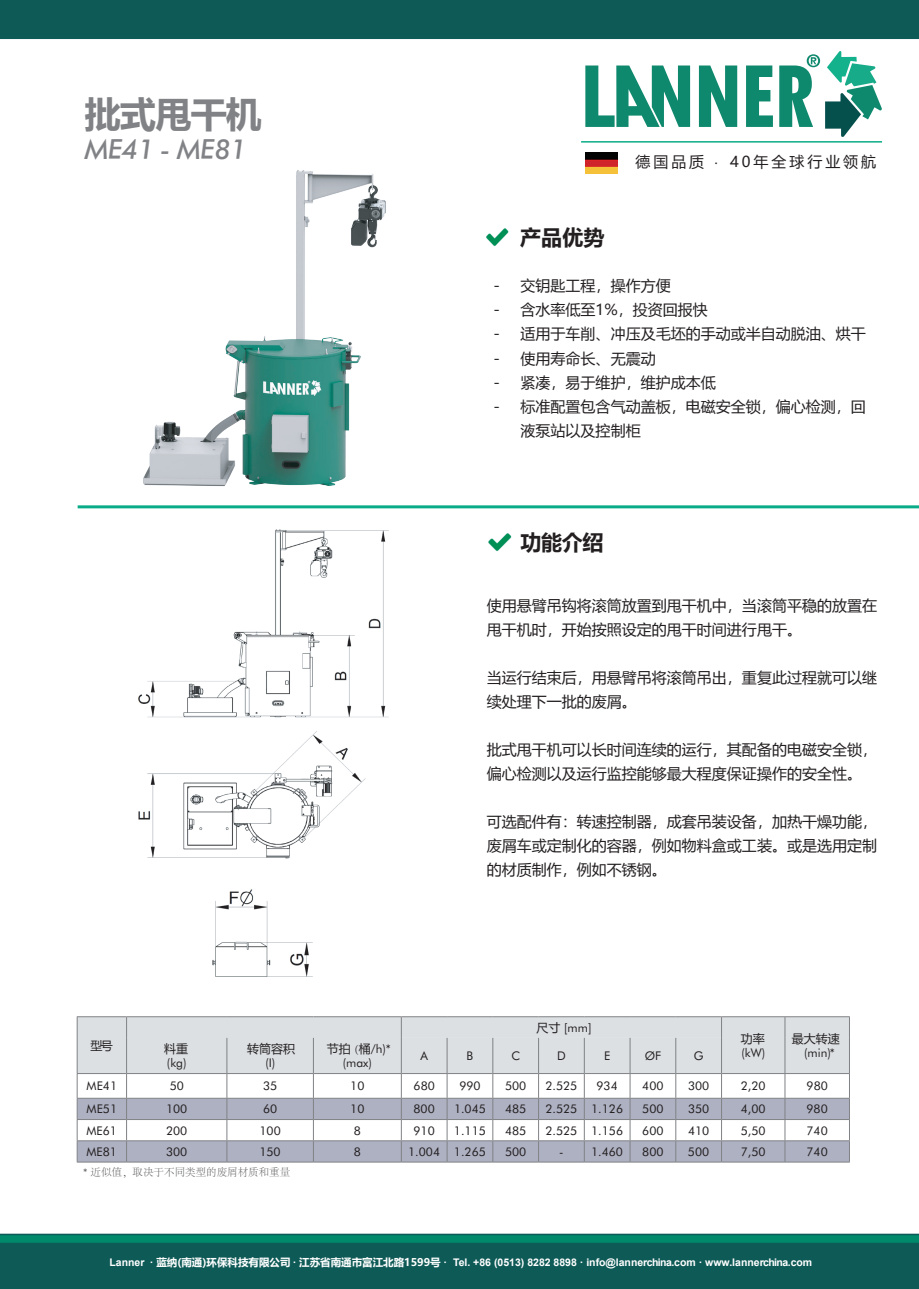
<style>
.page{position:relative;width:919px;height:1289px;background:#fff}
.page>*{position:absolute;margin:0;border:0;box-sizing:border-box;transform-origin:0 0}
.t1{font:700 36px "Microsoft Ya Hei UI";letter-spacing:-.02em;color:#808285}
.t2{font:italic 500 27px "Futura BT";letter-spacing:-.02em;color:#808285}
.t3{font:700 21px "Microsoft Ya Hei UI";letter-spacing:-.01em;color:#231f20}
.t4{font:15px/24px "Microsoft Ya Hei UI";color:#231f20}
.t5{font:15px "Microsoft Ya Hei UI";letter-spacing:.2em;color:#231f20}
.t6{font:12px/14.4px "Futura BT";color:#231f20;text-align:center}
.t7{font:12px "Microsoft Ya Hei UI";color:#231f20}
.t8{font:700 10.5px "Arial";color:#fff}
.t9{font:300 10.5px "Adobe Song Std";color:#57585a}
.s1{font-family:"Arial";font-weight:700;font-size:10.5px}
.s2{font-family:"Microsoft Ya Hei UI"}
.s3{font-family:"Adobe Song Std";font-weight:300}
.s4{font-family:"Futura BT";font-weight:400}
</style>
<div class="page">
<div style="left:0;top:0;width:918px;height:39px;background:#0e5a57"></div>
<div style="left:0;top:1244px;width:918px;height:44px;background:#0e5a57"></div>
<hr style="left:77px;top:1161px;width:49px;height:1px;background:#808285">
<hr style="left:126px;top:1161px;width:101px;height:1px;background:#808285">
<hr style="left:227px;top:1161px;width:86px;height:1px;background:#808285">
<hr style="left:313px;top:1161px;width:88px;height:1px;background:#808285">
<hr style="left:401px;top:1161px;width:46px;height:1px;background:#808285">
<hr style="left:447px;top:1161px;width:46px;height:1px;background:#808285">
<hr style="left:493px;top:1161px;width:45px;height:1px;background:#808285">
<hr style="left:538px;top:1161px;width:46px;height:1px;background:#808285">
<hr style="left:584px;top:1161px;width:46px;height:1px;background:#808285">
<hr style="left:630px;top:1161px;width:45px;height:1px;background:#808285">
<hr style="left:675px;top:1161px;width:46px;height:1px;background:#808285">
<hr style="left:721px;top:1161px;width:63px;height:1px;background:#808285">
<hr style="left:784px;top:1161px;width:65px;height:1px;background:#808285">
<svg style="left:77px;top:1016px;width:773px;height:145px"></svg>
<img style="left:488px;top:533px;width:24px;height:19px">
<svg style="left:0;top:1233px;width:918px;height:11px;background:#13846f"></svg>
<svg style="left:746px;top:65px;width:26px;height:62px"></svg>
<svg style="left:698px;top:65px;width:39px;height:62px"></svg>
<svg style="left:585px;top:65px;width:105px;height:62px"></svg>
<svg style="left:779px;top:51px;width:102px;height:86px"></svg>
<img style="left:77px;top:170px;width:476px;height:339px">
<hr style="left:78px;top:505px;width:840px;height:3px;background:#0aac87">
<img style="left:138px;top:529px;width:251px;height:330px">
<img style="left:212px;top:889px;width:101px;height:88px">
<hr style="left:581px;top:141px;width:301px;height:2px;background:#0aac87">
<img style="left:585px;top:152px;width:32px;height:21px">
<h1 class="t1" style="left:85px;top:88px;width:179px">批式甩干机</h1>
<h2 class="t2" style="left:85px;top:133px;width:163px">ME41 - ME81</h2>
<h3 class="t3" style="left:520px;top:222px;width:85px">产品优势</h3>
<p class="t5" style="left:635px;top:151px;width:242px">德国品质 <span class="s1">·</span> 40年全球行业领航</p>
<p class="t4" style="left:493px;top:273px;width:178px">- 交钥匙工程，操作方便</p>
<p class="t4" style="left:493px;top:297px;width:216px">- 含水率低至1%，投资回报快</p>
<p class="t4" style="left:493px;top:321px;width:373px">- 适用于车削、冲压及毛坯的手动或半自动脱油、烘干</p>
<p class="t4" style="left:493px;top:345px;width:163px">- 使用寿命长、无震动</p>
<p class="t4" style="left:493px;top:369px;width:223px">- 紧凑，易于维护，维护成本低</p>
<p class="t4" style="left:520px;top:393px;width:346px;text-indent:-27px">- 标准配置包含气动盖板，电磁安全锁，偏心检测，回液泵站以及控制柜</p>
<h3 class="t3" style="left:520px;top:527px;width:84px">功能介绍</h3>
<p class="t4" style="left:487px;top:593px;width:391px">使用悬臂吊钩将滚筒放置到甩干机中，当滚筒平稳的放置在甩干机时，开始按照设定的甩干时间进行甩干。</p>
<p class="t4" style="left:487px;top:665px;width:391px">当运行结束后，用悬臂吊将滚筒吊出，重复此过程就可以继续处理下一批的废屑。</p>
<p class="t4" style="left:487px;top:737px;width:391px">批式甩干机可以长时间连续的运行，其配备的电磁安全锁，偏心检测以及运行监控能够最大程度保证操作的安全性。</p>
<p class="t4" style="left:487px;top:809px;width:391px;text-align:justify">可选配件有：转速控制器，成套吊装设备，加热干燥功能，废屑车或定制化的容器，例如物料盒或工装。或是选用定制的材质制作，例如不锈钢。</p>
<p class="t7" style="left:90px;top:1037px;width:24px">型号</p>
<p class="t6" style="left:536px;top:1020px;width:56px"><span class="s2">尺寸</span> [mm]</p>
<p class="t7" style="left:740px;top:1030px;width:25px">功率</p>
<p class="t6" style="left:741px;top:1045px;width:25px">(kW)</p>
<p class="t7" style="left:791px;top:1030px;width:49px">最大转速</p>
<p class="t6" style="left:327px;top:1041px;width:66px"><span class="s2">节拍</span> <span class="s3">(</span><span class="s2">桶</span>/h) * (max)</p>
<p class="t6" style="left:420px;top:1048px;width:9px">A</p>
<p class="t6" style="left:466px;top:1048px;width:8px">B</p>
<p class="t6" style="left:511px;top:1048px;width:10px">C</p>
<p class="t6" style="left:557px;top:1048px;width:10px">D</p>
<p class="t6" style="left:604px;top:1048px;width:8px">E</p>
<p class="t6" style="left:644px;top:1048px;width:18px">ØF</p>
<p class="t6" style="left:693px;top:1048px;width:11px">G</p>
<p class="t7" style="left:247px;top:1040px;width:49px">转筒容积</p>
<p class="t6" style="left:265px;top:1055px;width:12px">(I)</p>
<p class="t7" style="left:164px;top:1040px;width:25px">料重</p>
<p class="t6" style="left:804px;top:1045px;width:32px">(min)*</p>
<p class="t6" style="left:167px;top:1055px;width:21px">(kg)</p>
<p class="t6" style="left:87px;top:1078px;width:32px">ME41</p>
<p class="t6" style="left:170px;top:1078px;width:16px">50</p>
<p class="t6" style="left:263px;top:1078px;width:16px">35</p>
<p class="t6" style="left:350px;top:1078px;width:16px">10</p>
<p class="t6" style="left:413px;top:1078px;width:23px">680</p>
<p class="t6" style="left:459px;top:1078px;width:23px">990</p>
<p class="t6" style="left:505px;top:1078px;width:23px">500</p>
<p class="t6" style="left:545px;top:1078px;width:33px">2.525</p>
<p class="t6" style="left:596px;top:1078px;width:23px">934</p>
<p class="t6" style="left:642px;top:1078px;width:23px">400</p>
<p class="t6" style="left:688px;top:1078px;width:23px">300</p>
<p class="t6" style="left:740px;top:1078px;width:26px">2,20</p>
<p class="t6" style="left:806px;top:1078px;width:23px">980</p>
<p class="t6" style="left:87px;top:1101px;width:32px">ME51</p>
<p class="t6" style="left:166px;top:1101px;width:23px">100</p>
<p class="t6" style="left:263px;top:1101px;width:16px">60</p>
<p class="t6" style="left:350px;top:1101px;width:16px">10</p>
<p class="t6" style="left:413px;top:1101px;width:23px">800</p>
<p class="t6" style="left:454px;top:1101px;width:33px">1.045</p>
<p class="t6" style="left:505px;top:1101px;width:23px">485</p>
<p class="t6" style="left:545px;top:1101px;width:79px">2.525 1.126</p>
<p class="t6" style="left:642px;top:1101px;width:23px">500</p>
<p class="t6" style="left:688px;top:1101px;width:23px">350</p>
<p class="t6" style="left:740px;top:1101px;width:26px">4,00</p>
<p class="t6" style="left:806px;top:1101px;width:23px">980</p>
<p class="t6" style="left:87px;top:1123px;width:32px">ME61</p>
<p class="t6" style="left:166px;top:1123px;width:23px">200</p>
<p class="t6" style="left:259px;top:1123px;width:23px">100</p>
<p class="t6" style="left:354px;top:1123px;width:9px">8</p>
<p class="t6" style="left:413px;top:1123px;width:23px">910</p>
<p class="t6" style="left:454px;top:1123px;width:33px">1.115</p>
<p class="t6" style="left:505px;top:1123px;width:23px">485</p>
<p class="t6" style="left:545px;top:1123px;width:79px">2.525 1.156</p>
<p class="t6" style="left:642px;top:1123px;width:23px">600</p>
<p class="t6" style="left:688px;top:1123px;width:23px">410</p>
<p class="t6" style="left:740px;top:1123px;width:26px">5,50</p>
<p class="t6" style="left:806px;top:1123px;width:23px">740</p>
<p class="t6" style="left:87px;top:1144px;width:32px">ME81</p>
<p class="t6" style="left:166px;top:1144px;width:23px">300</p>
<p class="t6" style="left:259px;top:1144px;width:23px">150</p>
<p class="t6" style="left:354px;top:1144px;width:9px">8</p>
<p class="t6" style="left:408px;top:1144px;width:79px">1.004 1.265</p>
<p class="t6" style="left:505px;top:1144px;width:23px">500</p>
<p class="t6" style="left:559px;top:1144px;width:65px">- 1.460</p>
<p class="t6" style="left:642px;top:1144px;width:23px">800</p>
<p class="t6" style="left:688px;top:1144px;width:23px">500</p>
<p class="t6" style="left:740px;top:1144px;width:26px">7,50</p>
<p class="t6" style="left:806px;top:1144px;width:23px">740</p>
<p class="t9" style="left:83px;top:1166px;width:208px"><span class="s4">*</span> 近似值，取决于不同类型的废屑材质和重量</p>
<p class="t8" style="left:109px;top:1255px;width:704px">Lanner · <span class="s2">蓝纳(南通)环保科技有限公司</span> · <span class="s2">江苏省南通市富江北路1599号</span> · Tel. +86 (0513) 8282 8898 · info@lannerchina.com · www.lannerchina.com</p>
</div>
